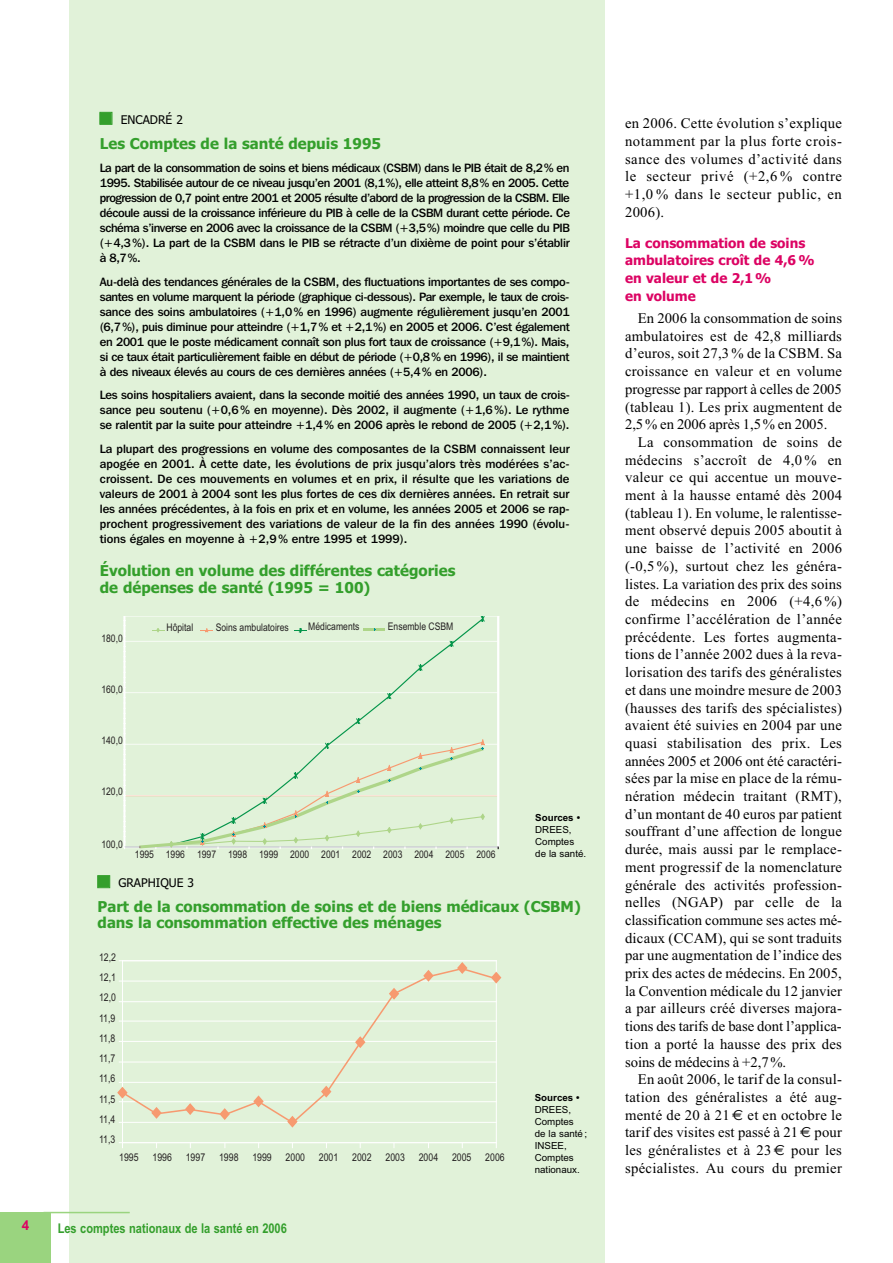
<style>
.page{position:relative;width:893px;height:1263px;background:#fff}
.page>*{position:absolute;margin:0;border:0;box-sizing:border-box;transform-origin:0 0}
.t1{font:700 15px/16.5px "Tahoma";color:#349f2c}
.t2{font:14.7px/17.7px "Times New Roman";letter-spacing:.015em;color:#000;text-align:justify}
.t3{font:14.7px "Times New Roman";letter-spacing:-.005em;color:#000}
.t4{font:700 13.5px/17.7px "Tahoma";color:#dc0363}
.t5{font:700 13.5px "Arial Narrow";color:#349f2c}
.t6{font:700 13.5px "Arial";color:#dc0363}
.t7{font:500 12px/15px "Franklin Gothic IT Cby BT";letter-spacing:-.01em;color:#000;text-align:justify}
.t8{font:12px "Tahoma";color:#000}
.t9{font:10.65px/20.2px "Arial Narrow";color:#231f20;text-align:justify}
.t10{font:10.5px "Arial Narrow";color:#231f20}
.t11{font:9.75px/12px "Arial";color:#000}
.t12{font:700 9.75px "Arial";color:#000}
.s1{font-family:"Euro Sans"}
</style>
<div class="page">
<div style="left:0;top:1212px;width:51px;height:51px;background:#9ad47f"></div>
<div style="left:69px;top:0;width:535px;height:1263px;background:#e1f2d9"></div>
<hr style="left:123px;top:960px;width:373px;height:1px;background:#fff">
<hr style="left:496px;top:961px;width:1px;height:182px;background:#fff">
<hr style="left:123px;top:1142px;width:373px;height:1px;background:#fff">
<svg style="left:117px;top:960px;width:11px;height:188px"></svg>
<svg style="left:289px;top:1124px;width:7px;height:4px"></svg>
<svg style="left:458px;top:962px;width:9px;height:5px"></svg>
<svg style="left:498px;top:974px;width:4px;height:8px"></svg>
<svg style="left:120px;top:967px;width:378px;height:157px"></svg>
<svg style="left:123px;top:616px;width:376px;height:233px"></svg>
<hr style="left:44px;top:1212px;width:86px;height:1px;background:#9ad47f">
<p class="t8" style="left:121px;top:112px;width:64px">ENCADRÉ 2</p>
<p class="t1" style="left:100px;top:135px;width:283px">Les Comptes de la santé depuis 1995</p>
<p class="t7" style="left:100px;top:162px;width:472px">La part de la consommation de soins et biens médicaux (CSBM) dans le PIB était de 8,2% en 1995. Stabilisée autour de ce niveau jusqu’en 2001 (8,1%), elle atteint 8,8% en 2005. Cette progression de 0,7 point entre 2001 et 2005 résulte d’abord de la progression de la CSBM. Elle découle aussi de la croissance inférieure du PIB à celle de la CSBM durant cette période. Ce schéma s’inverse en 2006 avec la croissance de la CSBM (+3,5%) moindre que celle du PIB (+4,3%). La part de la CSBM dans le PIB se rétracte d’un dixième de point pour s’établir à 8,7%.</p>
<p class="t7" style="left:100px;top:275px;width:472px">Au-delà des tendances générales de la CSBM, des fluctuations importantes de ses compo&shy;santes en volume marquent la période (graphique ci-dessous). Par exemple, le taux de crois&shy;sance des soins ambulatoires (+1,0% en 1996) augmente régulièrement jusqu’en 2001 (6,7%), puis diminue pour atteindre (+1,7% et +2,1%) en 2005 et 2006. C’est également en 2001 que le poste médicament connaît son plus fort taux de croissance (+9,1%). Mais, si ce taux était particulièrement faible en début de période (+0,8% en 1996), il se maintient à des niveaux élevés au cours de ces dernières années (+5,4% en 2006).</p>
<p class="t7" style="left:100px;top:389px;width:472px">Les soins hospitaliers avaient, dans la seconde moitié des années 1990, un taux de crois&shy;sance peu soutenu (+0,6% en moyenne). Dès 2002, il augmente (+1,6%). Le rythme se ralentit par la suite pour atteindre +1,4% en 2006 après le rebond de 2005 (+2,1%).</p>
<p class="t7" style="left:100px;top:442px;width:471px">La plupart des progressions en volume des composantes de la CSBM connaissent leur apogée en 2001. À cette date, les évolutions de prix jusqu’alors très modérées s’ac&shy;croissent. De ces mouvements en volumes et en prix, il résulte que les variations de valeurs de 2001 à 2004 sont les plus fortes de ces dix dernières années. En retrait sur les années précédentes, à la fois en prix et en volume, les années 2005 et 2006 se rap&shy;prochent progressivement des variations de valeur de la fin des années 1990 (évolu&shy;tions égales en moyenne à +2,9% entre 1995 et 1999).</p>
<p class="t1" style="left:100px;top:563px;width:357px">Évolution en volume des différentes catégories de dépenses de santé (1995 = 100)</p>
<p class="t10" style="left:101px;top:632px;width:23px">180,0</p>
<p class="t10" style="left:101px;top:683px;width:23px">160,0</p>
<p class="t10" style="left:101px;top:735px;width:23px">140,0</p>
<p class="t10" style="left:101px;top:786px;width:23px">120,0</p>
<p class="t10" style="left:166px;top:621px;width:28px">Hôpital</p>
<p class="t10" style="left:216px;top:621px;width:75px">Soins ambulatoires</p>
<p class="t10" style="left:308px;top:621px;width:53px">Médicaments</p>
<p class="t10" style="left:388px;top:620px;width:67px">Ensemble CSBM</p>
<p class="t10" style="left:101px;top:838px;width:23px">100,0</p>
<p class="t10" style="left:135px;top:848px;width:362px">1995 1996 1997 1998 1999 2000 2001 2002 2003 2004 2005 2006</p>
<p class="t12" style="left:535px;top:812px;width:46px">Sources •</p>
<p class="t11" style="left:535px;top:823px;width:52px">DREES,<br>Comptes de la santé.</p>
<p class="t8" style="left:118px;top:876px;width:77px">GRAPHIQUE 3</p>
<p class="t1" style="left:98px;top:898px;width:485px">Part de la consommation de soins et de biens médicaux (CSBM) dans la consommation effective des ménages</p>
<p class="t9" style="left:99px;top:947px;width:19px">12,2<br>12,1<br>12,0<br>11,9<br>11,8<br>11,7<br>11,6<br>11,5<br>11,4<br>11,3</p>
<p class="t9" style="left:119px;top:1147px;width:21px">1995</p>
<p class="t9" style="left:152px;top:1147px;width:21px">1996</p>
<p class="t9" style="left:186px;top:1147px;width:21px">1997</p>
<p class="t9" style="left:219px;top:1147px;width:21px">1998</p>
<p class="t9" style="left:252px;top:1147px;width:21px">1999</p>
<p class="t9" style="left:286px;top:1147px;width:21px">2000</p>
<p class="t9" style="left:319px;top:1147px;width:21px">2001</p>
<p class="t9" style="left:352px;top:1147px;width:21px">2002</p>
<p class="t9" style="left:385px;top:1147px;width:21px">2003</p>
<p class="t9" style="left:419px;top:1147px;width:21px">2004</p>
<p class="t9" style="left:452px;top:1147px;width:21px">2005</p>
<p class="t9" style="left:485px;top:1147px;width:21px">2006</p>
<p class="t6" style="left:22px;top:1218px;width:9px">4</p>
<p class="t5" style="left:58px;top:1220px;width:231px">Les comptes nationaux de la santé en 2006</p>
<p class="t12" style="left:535px;top:1092px;width:46px">Sources •</p>
<p class="t11" style="left:535px;top:1104px;width:54px">DREES,<br>Comptes<br>de la santé ;<br>INSEE,<br>Comptes nationaux.</p>
<p class="t2" style="left:625px;top:114px;width:218px">en 2006. Cette évolution s’explique notamment par la plus forte crois&shy;sance des volumes d’activité dans le secteur privé (+2,6 % contre +1,0 % dans le secteur public, en 2006).</p>
<p class="t4" style="left:625px;top:234px;width:191px">La consommation de soins ambulatoires croît de 4,6 % en valeur et de 2,1 %<br>en volume</p>
<p class="t2" style="left:638px;top:309px;width:206px">En 2006 la consommation de soins</p>
<p class="t2" style="left:625px;top:327px;width:218px">ambulatoires est de 42,8 milliards</p>
<p class="t2" style="left:625px;top:344px;width:219px">d’euros, soit 27,3 % de la CSBM. Sa</p>
<p class="t2" style="left:625px;top:362px;width:218px">croissance en valeur et en volume</p>
<p class="t3" style="left:625px;top:380px;width:218px">progresse par rapport à celles de 2005</p>
<p class="t2" style="left:625px;top:398px;width:218px">(tableau 1). Les prix augmentent de</p>
<p class="t3" style="left:625px;top:416px;width:204px">2,5% en 2006 après 1,5% en 2005.</p>
<p class="t2" style="left:638px;top:433px;width:206px">La consommation de soins de</p>
<p class="t2" style="left:625px;top:451px;width:218px">médecins s’accroît de 4,0 % en</p>
<p class="t2" style="left:625px;top:468px;width:218px">valeur ce qui accentue un mouve-</p>
<p class="t2" style="left:625px;top:486px;width:218px">ment à la hausse entamé dès 2004</p>
<p class="t2" style="left:625px;top:504px;width:218px">(tableau 1). En volume, le ralentisse-</p>
<p class="t2" style="left:625px;top:521px;width:218px">ment observé depuis 2005 aboutit à</p>
<p class="t2" style="left:625px;top:539px;width:218px">une baisse de l’activité en 2006</p>
<p class="t2" style="left:625px;top:557px;width:218px">(-0,5 %), surtout chez les généra-</p>
<p class="t2" style="left:625px;top:575px;width:218px">listes. La variation des prix des soins</p>
<p class="t2" style="left:625px;top:592px;width:218px">de médecins en 2006 (+4,6 %)</p>
<p class="t2" style="left:625px;top:610px;width:218px">confirme l’accélération de l’année</p>
<p class="t2" style="left:625px;top:628px;width:218px">précédente. Les fortes augmenta-</p>
<p class="t2" style="left:625px;top:645px;width:218px">tions de l’année 2002 dues à la reva-</p>
<p class="t2" style="left:625px;top:663px;width:218px">lorisation des tarifs des généralistes</p>
<p class="t2" style="left:625px;top:681px;width:219px">et dans une moindre mesure de 2003</p>
<p class="t2" style="left:625px;top:698px;width:218px">(hausses des tarifs des spécialistes)</p>
<p class="t2" style="left:625px;top:716px;width:218px">avaient été suivies en 2004 par une</p>
<p class="t2" style="left:625px;top:734px;width:218px">quasi stabilisation des prix. Les</p>
<p class="t3" style="left:625px;top:752px;width:218px">années 2005 et 2006 ont été caractéri-</p>
<p class="t2" style="left:625px;top:769px;width:218px">sées par la mise en place de la rému-</p>
<p class="t2" style="left:625px;top:787px;width:218px">nération médecin traitant (RMT),</p>
<p class="t2" style="left:625px;top:805px;width:218px">d’un montant de 40 euros par patient</p>
<p class="t2" style="left:625px;top:822px;width:218px">souffrant d’une affection de longue</p>
<p class="t2" style="left:625px;top:840px;width:218px">durée, mais aussi par le remplace-</p>
<p class="t2" style="left:625px;top:858px;width:218px">ment progressif de la nomenclature</p>
<p class="t2" style="left:625px;top:875px;width:218px">générale des activités profession-</p>
<p class="t2" style="left:625px;top:893px;width:218px">nelles (NGAP) par celle de la</p>
<p class="t2" style="left:625px;top:911px;width:218px">classification commune ses actes mé-</p>
<p class="t2" style="left:625px;top:929px;width:218px">dicaux (CCAM), qui se sont traduits</p>
<p class="t2" style="left:625px;top:946px;width:218px">par une augmentation de l’indice des</p>
<p class="t2" style="left:625px;top:964px;width:218px">prix des actes de médecins. En 2005,</p>
<p class="t2" style="left:625px;top:982px;width:218px">la Convention médicale du 12 janvier</p>
<p class="t2" style="left:625px;top:999px;width:218px">a par ailleurs créé diverses majora-</p>
<p class="t3" style="left:625px;top:1017px;width:218px">tions des tarifs de base dont l’applica-</p>
<p class="t2" style="left:625px;top:1035px;width:218px">tion a porté la hausse des prix des</p>
<p class="t3" style="left:625px;top:1053px;width:163px">soins de médecins à +2,7%.</p>
<p class="t2" style="left:638px;top:1070px;width:206px">En août 2006, le tarif de la consul-</p>
<p class="t2" style="left:625px;top:1088px;width:218px">tation des généralistes a été aug-</p>
<p class="t2" style="left:625px;top:1106px;width:218px">menté de 20 à 21 <span class="s1">€</span> et en octobre le</p>
<p class="t2" style="left:625px;top:1123px;width:218px">tarif des visites est passé à 21<span class="s1">€</span> pour</p>
<p class="t2" style="left:625px;top:1141px;width:218px">les généralistes et à 23 <span class="s1">€</span> pour les</p>
<p class="t2" style="left:625px;top:1159px;width:218px">spécialistes. Au cours du premier</p>
</div>
